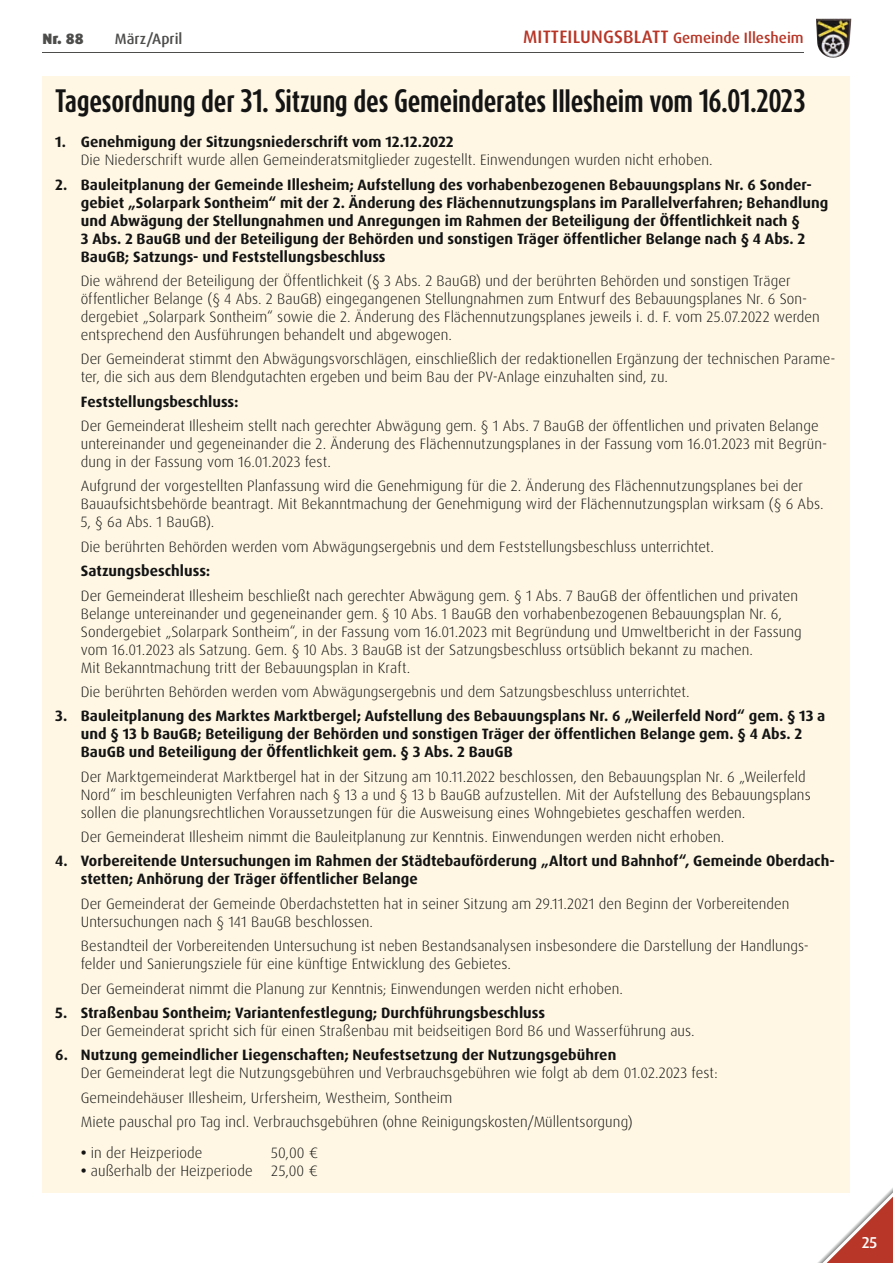
<style>
.page{position:relative;width:893px;height:1263px;background:#fff}
.page>*{position:absolute;margin:0;border:0;box-sizing:border-box;transform-origin:0 0}
.t1{font:700 27px "Dax Compact Pro";letter-spacing:-.01em;color:#131413}
.t2{font:500 15.75px "Dax Pro";color:#fff}
.t3{font:300 15px/18px "Dax Pro";letter-spacing:.005em;color:#131413}
.t4{font:700 15px/18px "Dax Pro";color:#131413}
.t5{font:500 15px "Dax Pro";color:#b73627}
.t6{font:500 15px "Dax Pro";color:#4d4d4c}
.t7{font:900 15px "Dax Pro";color:#4d4d4c}
.s1{font-size:18px}
.s2{font-weight:700}
</style>
<div class="page">
<img style="left:816px;top:18px;width:35px;height:40px">
<hr style="left:42px;top:52px;width:762px;height:1px;background:#4d4d4c">
<svg style="left:818px;top:1188px;width:75px;height:75px"></svg>
<div style="left:43px;top:77px;width:807px;height:1116px;background:#fff7e4"></div>
<p class="t7" style="left:43px;top:29px;width:43px">Nr. 88</p>
<p class="t6" style="left:115px;top:29px;width:69px">März/April</p>
<p class="t5" style="left:523px;top:28px;width:282px"><span class="s1">MITTEILUNGSBLATT</span> Gemeinde Illesheim</p>
<h1 class="t1" style="left:55px;top:83px;width:752px">Tagesordnung der 31. Sitzung des Gemeinderates Illesheim vom 16.01.2023</h1>
<p class="t4" style="left:55px;top:133px;width:400px">1. Genehmigung der Sitzungsniederschrift vom 12.12.2022</p>
<p class="t3" style="left:81px;top:151px;width:633px">Die Niederschrift wurde allen Gemeinderatsmitglieder zugestellt. Einwendungen wurden nicht erhoben.</p>
<p class="t4" style="left:81px;top:175px;width:749px;text-indent:-26px">2. Bauleitplanung der Gemeinde Illesheim; Aufstellung des vorhabenbezogenen Bebauungsplans Nr. 6 Sonder&shy;gebiet „Solarpark Sontheim“ mit der 2. Änderung des Flächennutzungsplans im Parallelverfahren; Behandlung und Abwägung der Stellungnahmen und Anregungen im Rahmen der Beteiligung der Öffentlichkeit nach §<br>3 Abs. 2 BauGB und der Beteiligung der Behörden und sonstigen Träger öffentlicher Belange nach § 4 Abs. 2<br>BauGB; Satzungs- und Feststellungsbeschluss</p>
<p class="t3" style="left:81px;top:272px;width:740px">Die während der Beteiligung der Öffentlichkeit (§ 3 Abs. 2 BauGB) und der berührten Behörden und sonstigen Träger öffentlicher Belange (§ 4 Abs. 2 BauGB) eingegangenen Stellungnahmen zum Entwurf des Bebauungsplanes Nr. 6 Son&shy;dergebiet „Solarpark Sontheim“ sowie die 2. Änderung des Flächennutzungsplanes jeweils i. d. F. vom 25.07.2022 werden entsprechend den Ausführungen behandelt und abgewogen.</p>
<p class="t3" style="left:81px;top:350px;width:756px">Der Gemeinderat stimmt den Abwägungsvorschlägen, einschließlich der redaktionellen Ergänzung der technischen Parame&shy;ter, die sich aus dem Blendgutachten ergeben und beim Bau der PV-Anlage einzuhalten sind, zu.</p>
<p class="t4" style="left:81px;top:393px;width:159px">Feststellungsbeschluss:</p>
<p class="t3" style="left:81px;top:417px;width:748px">Der Gemeinderat Illesheim stellt nach gerechter Abwägung gem. § 1 Abs. 7 BauGB der öffentlichen und privaten Belange untereinander und gegeneinander die 2. Änderung des Flächennutzungsplanes in der Fassung vom 16.01.2023 mit Begrün&shy;dung in der Fassung vom 16.01.2023 fest.</p>
<p class="t3" style="left:81px;top:477px;width:744px">Aufgrund der vorgestellten Planfassung wird die Genehmigung für die 2. Änderung des Flächennutzungsplanes bei der<br>Bauaufsichtsbehörde beantragt. Mit Bekanntmachung der Genehmigung wird der Flächennutzungsplan wirksam (§ 6 Abs.<br>5, § 6a Abs. 1 BauGB).</p>
<p class="t3" style="left:81px;top:538px;width:635px">Die berührten Behörden werden vom Abwägungsergebnis und dem Feststellungsbeschluss unterrichtet.</p>
<p class="t4" style="left:81px;top:562px;width:131px">Satzungsbeschluss:</p>
<p class="t3" style="left:81px;top:586px;width:722px">Der Gemeinderat Illesheim beschließt nach gerechter Abwägung gem. § 1 Abs. 7 BauGB der öffentlichen und privaten Belange untereinander und gegeneinander gem. § 10 Abs. 1 BauGB den vorhabenbezogenen Bebauungsplan Nr. 6, Sondergebiet „Solarpark Sontheim“, in der Fassung vom 16.01.2023 mit Begründung und Umweltbericht in der Fassung vom 16.01.2023 als Satzung. Gem. § 10 Abs. 3 BauGB ist der Satzungsbeschluss ortsüblich bekannt zu machen.<br>Mit Bekanntmachung tritt der Bebauungsplan in Kraft.</p>
<p class="t3" style="left:81px;top:683px;width:610px">Die berührten Behörden werden vom Abwägungsergebnis und dem Satzungsbeschluss unterrichtet.</p>
<p class="t4" style="left:81px;top:707px;width:746px;text-indent:-26px">3. Bauleitplanung des Marktes Marktbergel; Aufstellung des Bebauungsplans Nr. 6 „Weilerfeld Nord“ gem. § 13 a und § 13 b BauGB; Beteiligung der Behörden und sonstigen Träger der öffentlichen Belange gem. § 4 Abs. 2<br>BauGB und Beteiligung der Öffentlichkeit gem. § 3 Abs. 2 BauGB</p>
<p class="t3" style="left:81px;top:767px;width:731px">Der Marktgemeinderat Marktbergel hat in der Sitzung am 10.11.2022 beschlossen, den Bebauungsplan Nr. 6 „Weilerfeld<br>Nord“ im beschleunigten Verfahren nach § 13 a und § 13 b BauGB aufzustellen. Mit der Aufstellung des Bebauungsplans sollen die planungsrechtlichen Voraussetzungen für die Ausweisung eines Wohngebietes geschaffen werden.</p>
<p class="t3" style="left:81px;top:828px;width:645px">Der Gemeinderat Illesheim nimmt die Bauleitplanung zur Kenntnis. Einwendungen werden nicht erhoben.</p>
<p class="t4" style="left:81px;top:852px;width:756px;text-indent:-26px">4. Vorbereitende Untersuchungen im Rahmen der Städtebauförderung „Altort und Bahnhof“, Gemeinde Oberdach&shy;stetten; Anhörung der Träger öffentlicher Belange</p>
<p class="t3" style="left:81px;top:895px;width:710px">Der Gemeinderat der Gemeinde Oberdachstetten hat in seiner Sitzung am 29.11.2021 den Beginn der Vorbereitenden<br>Untersuchungen nach § 141 BauGB beschlossen.</p>
<p class="t3" style="left:81px;top:937px;width:730px">Bestandteil der Vorbereitenden Untersuchung ist neben Bestandsanalysen insbesondere die Darstellung der Handlungs&shy;felder und Sanierungsziele für eine künftige Entwicklung des Gebietes.</p>
<p class="t3" style="left:81px;top:979px;width:544px">Der Gemeinderat nimmt die Planung zur Kenntnis; Einwendungen werden nicht erhoben.</p>
<p class="t4" style="left:55px;top:1004px;width:491px">5. Straßenbau Sontheim; Variantenfestlegung; Durchführungsbeschluss</p>
<p class="t3" style="left:81px;top:1022px;width:615px">Der Gemeinderat spricht sich für einen Straßenbau mit beidseitigen Bord B6 und Wasserführung aus.</p>
<p class="t4" style="left:55px;top:1046px;width:563px">6. Nutzung gemeindlicher Liegenschaften; Neufestsetzung der Nutzungsgebühren</p>
<p class="t3" style="left:81px;top:1061px;width:639px;line-height:24.3px">Der Gemeinderat legt die Nutzungsgebühren und Verbrauchsgebühren wie folgt ab dem 01.02.2023 fest:<br>Gemeindehäuser Illesheim, Urfersheim, Westheim, Sontheim<br>Miete pauschal pro Tag incl. Verbrauchsgebühren (ohne Reinigungskosten/Müllentsorgung)</p>
<p class="t3" style="left:81px;top:1144px;width:123px"><span class="s2">•</span> in der Heizperiode</p>
<p class="t3" style="left:271px;top:1144px;width:48px">50,00 €</p>
<p class="t3" style="left:81px;top:1162px;width:239px"><span class="s2">•</span> außerhalb der Heizperiode 25,00 €</p>
<p class="t2" style="left:862px;top:1232px;width:17px">25</p>
</div>
